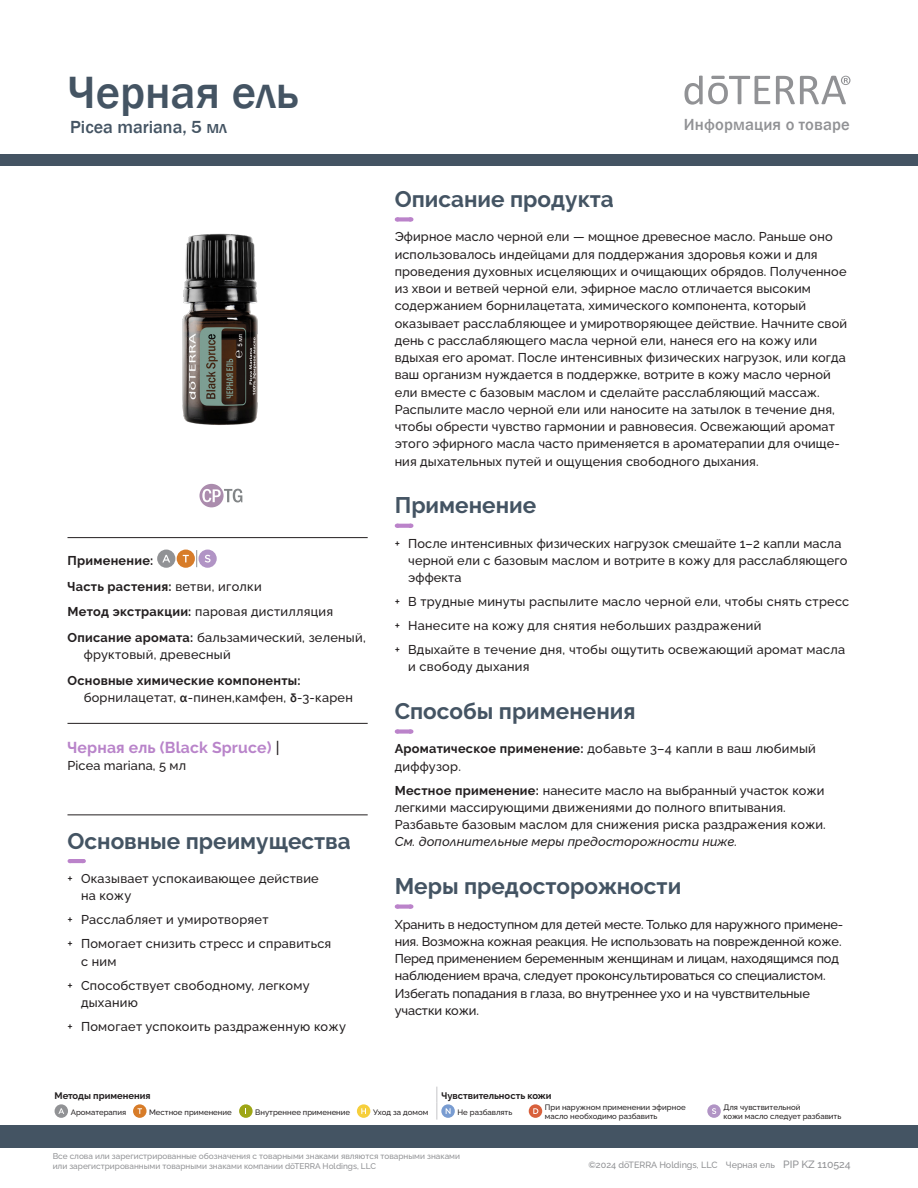
<style>
.page{position:relative;width:918px;height:1188px;background:#fff}
.page>*{position:absolute;margin:0;border:0;box-sizing:border-box;transform-origin:0 0}
.Main_Title{font:500 46.5px "Franklin Gothic";color:#445463}
.Header__Sanctuary_da{font:700 22.5px "Raleway";color:#445463}
.Product_Descriptor_T{font:500 18px "Franklin Gothic";color:#445463}
.t1{font:500 16.5px "Franklin Gothic";letter-spacing:.01em;color:#919295}
.Tag_Title_Roman__Top{font:700 15.75px "Raleway";letter-spacing:.01em;color:#b984ca}
.Body{font:12.75px/17.2px "Raleway v 4020 Medium";letter-spacing:.01em;color:#231f20}
.Body-2{font:12.75px/17.2px "Raleway v 4020 Medium";letter-spacing:-.01em;color:#231f20}
.Directions____body{font:12.75px/17.2px "Raleway v 4020 Medium";letter-spacing:.01em;color:#231f20}
.Oil_Attributes_Panel{font:12.75px/17.2px "Raleway v 4020 Medium";letter-spacing:.02em;color:#231f20}
.Oil_Attributes_Panel-2{font:700 12.75px "Raleway";letter-spacing:.02em;color:#231f20}
.Tag_Title_Roman__Top-2{font:12.75px "Raleway v 4020 Medium";letter-spacing:.01em;color:#231f20}
.Oil_Attributes_Top{font:700 12.75px "Raleway";letter-spacing:.02em;color:#231f20}
.t2{font:700 9.45px "Raleway";color:#231f20}
.Footer_Right{font:9px "Raleway v 4020 Medium";color:#919295}
.t3{font:8.25px/9.9px "Raleway v 4020 Medium";color:#919295}
.t4{font:7.8px/9px "Raleway v 4020 Medium";color:#231f20}
.s1{font-family:"Raleway v 4020 Medium";font-weight:400}
.s2{font-family:"Raleway";font-weight:700}
.s3{font-family:"Franklin Gothic";font-weight:500}
.s4{font-family:"Raleway v 4020 Medium";font-weight:400;color:#231f20}
.s5{font-style:italic}
.s6{font-size:10.5px}
</style>
<div class="page">
<div style="left:0;top:155px;width:918px;height:11px;background:#445463"></div>
<div style="left:0;top:1125px;width:918px;height:23px;background:#445463"></div>
<svg style="left:776px;top:76px;width:74px;height:28px"></svg>
<svg style="left:684px;top:76px;width:86px;height:29px"></svg>
<svg style="left:436px;top:1087px;width:1px;height:33px"></svg>
<div style="left:55px;top:1104px;width:13px;height:14px;background:#919295;border-radius:50%"></div>
<svg style="left:58px;top:1108px;width:6px;height:6px"></svg>
<div style="left:133px;top:1104px;width:14px;height:14px;background:#d77c29;border-radius:50%"></div>
<svg style="left:138px;top:1108px;width:4px;height:6px"></svg>
<div style="left:239px;top:1104px;width:14px;height:14px;background:#9ea615;border-radius:50%"></div>
<div style="left:357px;top:1104px;width:13px;height:14px;background:#f6cf3c;border-radius:50%"></div>
<svg style="left:361px;top:1108px;width:5px;height:6px"></svg>
<svg style="left:441px;top:1104px;width:14px;height:14px"></svg>
<svg style="left:446px;top:1108px;width:5px;height:6px"></svg>
<div style="left:529px;top:1104px;width:13px;height:14px;background:#d8603c;border-radius:50%"></div>
<svg style="left:533px;top:1108px;width:5px;height:6px"></svg>
<div style="left:707px;top:1104px;width:14px;height:14px;background:#b194c5;border-radius:50%"></div>
<svg style="left:712px;top:1108px;width:4px;height:6px"></svg>
<img style="left:182px;top:233px;width:76px;height:192px">
<hr style="left:68px;top:537px;width:300px;height:1px;background:#231f20">
<hr style="left:68px;top:723px;width:300px;height:1px;background:#231f20">
<hr style="left:68px;top:815px;width:300px;height:1px;background:#231f20">
<svg style="left:70px;top:859px;width:14px;height:4px"></svg>
<svg style="left:196px;top:550px;width:1px;height:17px"></svg>
<div style="left:157px;top:550px;width:18px;height:18px;background:#919295;border-radius:50%"></div>
<svg style="left:162px;top:555px;width:8px;height:7px"></svg>
<div style="left:177px;top:550px;width:18px;height:18px;background:#d77c29;border-radius:50%"></div>
<svg style="left:183px;top:555px;width:6px;height:7px"></svg>
<div style="left:199px;top:550px;width:18px;height:18px;background:#b194c5;border-radius:50%"></div>
<svg style="left:205px;top:555px;width:6px;height:8px"></svg>
<svg style="left:398px;top:217px;width:6px;height:4px"></svg>
<svg style="left:404px;top:217px;width:7px;height:4px"></svg>
<svg style="left:398px;top:524px;width:6px;height:4px"></svg>
<svg style="left:404px;top:524px;width:7px;height:4px"></svg>
<div style="left:397px;top:729px;width:13px;height:5px;background:#bb83ca"></div>
<svg style="left:404px;top:729px;width:7px;height:5px"></svg>
<svg style="left:398px;top:905px;width:6px;height:4px"></svg>
<svg style="left:404px;top:905px;width:7px;height:4px"></svg>
<svg style="left:199px;top:484px;width:43px;height:23px"></svg>
<p class="Main_Title" style="left:68px;top:63px;width:233px">Черная ель</p>
<p class="Product_Descriptor_T" style="left:70px;top:116px;width:158px">Picea mariana, 5 мл</p>
<p class="Oil_Attributes_Top" style="left:68px;top:553px;width:87px">Применение:</p>
<p class="Oil_Attributes_Panel-2" style="left:68px;top:579px;width:196px">Часть растения: <span class="s1">ветви, иголки</span></p>
<p class="Oil_Attributes_Panel" style="left:68px;top:602px;width:267px"><span class="s2">Метод экстракции:</span> паровая дистилляция</p>
<p class="Oil_Attributes_Panel" style="left:84px;top:628px;width:283px;text-indent:-16px"><span class="s2">Описание аромата:</span> бальзамический, зеленый, фруктовый, древесный</p>
<p class="Oil_Attributes_Panel" style="left:84px;top:671px;width:271px;text-indent:-16px"><span class="s2">Основные химические компоненты: </span>борнилацетат, <span class="s3">α</span>-пинен,камфен, <span class="s3">δ</span>-3-карен</p>
<p class="Tag_Title_Roman__Top" style="left:68px;top:738px;width:213px">Черная ель (Black Spruce) <span class="s4">|</span></p>
<p class="Tag_Title_Roman__Top-2" style="left:68px;top:755px;width:120px">Picea mariana, 5 мл</p>
<p class="Header__Sanctuary_da" style="left:68px;top:828px;width:285px">Основные преимущества</p>
<p class="Body" style="left:81px;top:869px;width:239px;text-indent:-14px">+ Оказывает успокаивающее действие на кожу</p>
<p class="Body" style="left:68px;top:910px;width:202px">+ Расслабляет и умиротворяет</p>
<p class="Body" style="left:81px;top:934px;width:252px;text-indent:-14px">+ Помогает снизить стресс и справиться с ним</p>
<p class="Body" style="left:81px;top:975px;width:230px;text-indent:-14px">+ Способствует свободному, легкому дыханию</p>
<p class="Body" style="left:68px;top:1016px;width:280px">+ Помогает успокоить раздраженную кожу</p>
<p class="t1" style="left:684px;top:114px;width:167px">Информация о товаре</p>
<p class="Header__Sanctuary_da" style="left:395px;top:186px;width:221px">Описание продукта</p>
<p class="Body" style="left:395px;top:227px;width:454px">Эфирное масло черной ели — мощное древесное масло. Раньше оно использовалось индейцами для поддержания здоровья кожи и для проведения духовных исцеляющих и очищающих обрядов. Полученное из хвои и ветвей черной ели, эфирное масло отличается высоким содержанием борнилацетата, химического компонента, который оказывает расслабляющее и умиротворяющее действие. Начните свой день с расслабляющего масла черной ели, нанеся его на кожу или вдыхая его аромат. После интенсивных физических нагрузок, или когда ваш организм нуждается в поддержке, вотрите в кожу масло черной ели вместе с базовым маслом и сделайте расслабляющий массаж.<br>Распылите масло черной ели или наносите на затылок в течение дня, чтобы обрести чувство гармонии и равновесия. Освежающий аромат этого эфирного масла часто применяется в ароматерапии для очище&shy;ния дыхательных путей и ощущения свободного дыхания.</p>
<p class="Header__Sanctuary_da" style="left:395px;top:493px;width:143px">Применение</p>
<p class="Body" style="left:408px;top:533px;width:441px;text-indent:-13px">+ После интенсивных физических нагрузок смешайте 1–2 капли масла черной ели с базовым маслом и вотрите в кожу для расслабляющего эффекта</p>
<p class="Body" style="left:395px;top:592px;width:456px">+ В трудные минуты распылите масло черной ели, чтобы снять стресс</p>
<p class="Body" style="left:395px;top:616px;width:368px">+ Нанесите на кожу для снятия небольших раздражений</p>
<p class="Body" style="left:408px;top:640px;width:439px;text-indent:-14px">+ Вдыхайте в течение дня, чтобы ощутить освежающий аромат масла и свободу дыхания</p>
<p class="Header__Sanctuary_da" style="left:395px;top:698px;width:242px">Способы применения</p>
<p class="Directions____body" style="left:395px;top:739px;width:423px"><span class="s2">Ароматическое применение:</span> добавьте 3–4 капли в ваш любимый диффузор.</p>
<p class="Directions____body" style="left:395px;top:780px;width:433px"><span class="s2">Местное применение:</span> нанесите масло на выбранный участок кожи легкими массирующими движениями до полного впитывания.<br>Разбавьте базовым маслом для снижения риска раздражения кожи.<br><span class="s5">См. дополнительные меры предосторожности ниже.</span></p>
<p class="Header__Sanctuary_da" style="left:395px;top:873px;width:288px">Меры предосторожности</p>
<p class="Body-2" style="left:395px;top:914px;width:450px">Хранить в недоступном для детей месте. Только для наружного примене&shy;ния. Возможна кожная реакция. Не использовать на поврежденной коже.<br>Перед применением беременным женщинам и лицам, находящимся под наблюдением врача, следует проконсультироваться со специалистом.<br>Избегать попадания в глаза, во внутреннее ухо и на чувствительные участки кожи.</p>
<p class="t2" style="left:55px;top:1090px;width:97px">Методы применения</p>
<p class="t2" style="left:441px;top:1090px;width:112px">Чувствительность кожи</p>
<p class="t4" style="left:71px;top:1107px;width:57px">Ароматерапия</p>
<p class="t4" style="left:149px;top:1107px;width:84px">Местное применение</p>
<p class="t4" style="left:255px;top:1107px;width:96px">Внутреннее применение</p>
<p class="t4" style="left:373px;top:1107px;width:57px">Уход за домом</p>
<p class="t4" style="left:458px;top:1107px;width:56px">Не разбавлять</p>
<p class="t4" style="left:545px;top:1102px;width:142px">При наружном применении эфирное масло необходимо разбавить</p>
<p class="t4" style="left:724px;top:1102px;width:119px">Для чувствительной<br>кожи масло следует разбавить</p>
<p class="t3" style="left:53px;top:1151px;width:409px">Все слова или зарегистрированные обозначения с товарными знаками являются товарными знаками или зарегистрированными товарными знаками компании dōTERRA Holdings, LLC</p>
<p class="Footer_Right" style="left:588px;top:1158px;width:264px">©2024 dōTERRA Holdings, LLC Черная ель <span class="s6">PIP KZ 110524</span></p>
</div>
